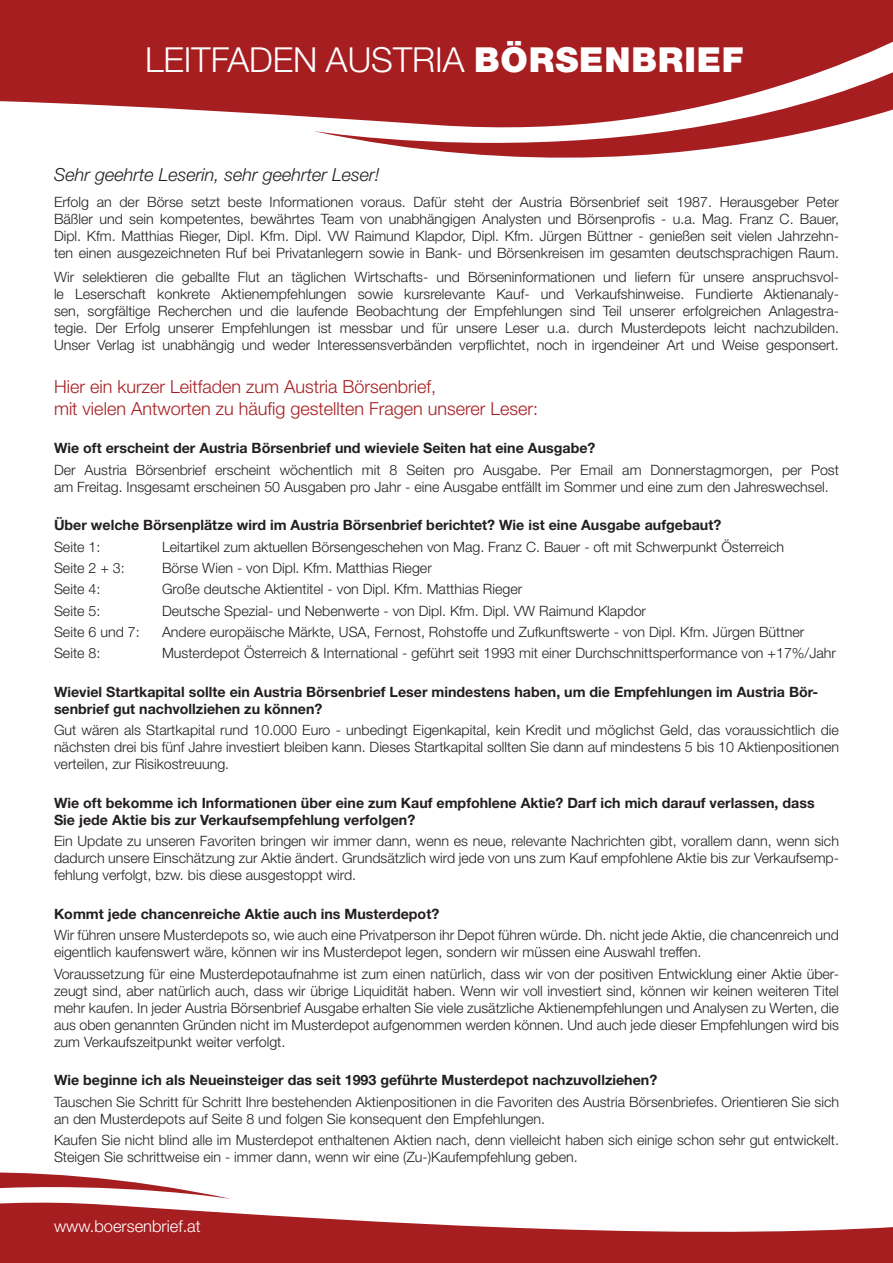
<style>
.page{position:relative;width:893px;height:1263px;background:#fff}
.page>*{position:absolute;margin:0;border:0;box-sizing:border-box;transform-origin:0 0}
.t1{font:300 34.5px "Helvetica Neue LT Std";color:#fff}
.t2{font:300 18px/21.6px "Helvetica Neue LT Std";color:#a71e21}
.t3{font:italic 300 18px "Helvetica Neue LT Std";color:#231f20}
.t4{font:300 16.5px "Helvetica Neue LT Std";color:#fff}
.t5{font:300 14.25px/17.1px "Helvetica Neue LT Std";color:#231f20;text-align:justify}
.t6{font:700 14.25px/17.1px "Helvetica Neue LT Std";color:#231f20}
.s1{font-weight:900}
</style>
<div class="page">
<svg style="left:0;top:0;width:312px;height:117px;background:#ad2e31"></svg>
<svg style="left:312px;top:0;width:581px;height:158px;fill:#a71e21"></svg>
<svg style="left:232px;top:1213px;width:661px;height:50px;fill:#a71e21"></svg>
<svg style="left:0;top:1172px;width:232px;height:91px"></svg>
<p class="t1" style="left:145px;top:39px;width:600px">LEITFADEN AUSTRIA <span class="s1">BÖRSENBRIEF</span></p>
<p class="t3" style="left:54px;top:164px;width:327px">Sehr geehrte Leserin, sehr geehrter Leser!</p>
<p class="t5" style="left:54px;top:193px;width:786px">Erfolg an der Börse setzt beste Informationen voraus. Dafür steht der Austria Börsenbrief seit 1987. Herausgeber Peter Bäßler und sein kompetentes, bewährtes Team von unabhängigen Analysten und Börsenprofis - u.a. Mag. Franz C. Bauer, Dipl. Kfm. Matthias Rieger, Dipl. Kfm. Dipl. VW Raimund Klapdor, Dipl. Kfm. Jürgen Büttner - genießen seit vielen Jahrzehn&shy;ten einen ausgezeichneten Ruf bei Privatanlegern sowie in Bank- und Börsenkreisen im gesamten deutschsprachigen Raum.</p>
<p class="t5" style="left:54px;top:268px;width:786px">Wir selektieren die geballte Flut an täglichen Wirtschafts- und Börseninformationen und liefern für unsere anspruchsvol&shy;le Leserschaft konkrete Aktienempfehlungen sowie kursrelevante Kauf- und Verkaufshinweise. Fundierte Aktienanaly&shy;sen, sorgfältige Recherchen und die laufende Beobachtung der Empfehlungen sind Teil unserer erfolgreichen Anlagestra&shy;tegie. Der Erfolg unserer Empfehlungen ist messbar und für unsere Leser u.a. durch Musterdepots leicht nachzubilden.<br>Unser Verlag ist unabhängig und weder Interessensverbänden verpflichtet, noch in irgendeiner Art und Weise gesponsert.</p>
<p class="t2" style="left:54px;top:376px;width:486px">Hier ein kurzer Leitfaden zum Austria Börsenbrief,<br>mit vielen Antworten zu häufig gestellten Fragen unserer Leser:</p>
<p class="t6" style="left:54px;top:439px;width:543px">Wie oft erscheint der Austria Börsenbrief und wieviele Seiten hat eine Ausgabe?</p>
<p class="t5" style="left:54px;top:461px;width:786px">Der Austria Börsenbrief erscheint wöchentlich mit 8 Seiten pro Ausgabe. Per Email am Donnerstagmorgen, per Post am Freitag. Insgesamt erscheinen 50 Ausgaben pro Jahr - eine Ausgabe entfällt im Sommer und eine zum den Jahreswechsel.</p>
<p class="t6" style="left:54px;top:516px;width:669px">Über welche Börsenplätze wird im Austria Börsenbrief berichtet? Wie ist eine Ausgabe aufgebaut?</p>
<p class="t5" style="left:54px;top:538px;width:48px">Seite 1:</p>
<p class="t5" style="left:162px;top:538px;width:624px">Leitartikel zum aktuellen Börsengeschehen von Mag. Franz C. Bauer - oft mit Schwerpunkt Österreich</p>
<p class="t5" style="left:54px;top:559px;width:72px">Seite 2 + 3:</p>
<p class="t5" style="left:162px;top:559px;width:271px">Börse Wien - von Dipl. Kfm. Matthias Rieger</p>
<p class="t5" style="left:54px;top:580px;width:48px">Seite 4:</p>
<p class="t5" style="left:162px;top:580px;width:362px">Große deutsche Aktientitel - von Dipl. Kfm. Matthias Rieger</p>
<p class="t5" style="left:54px;top:602px;width:48px">Seite 5:</p>
<p class="t5" style="left:162px;top:602px;width:486px">Deutsche Spezial- und Nebenwerte - von Dipl. Kfm. Dipl. VW Raimund Klapdor</p>
<p class="t5" style="left:54px;top:623px;width:87px">Seite 6 und 7:</p>
<p class="t5" style="left:162px;top:623px;width:644px">Andere europäische Märkte, USA, Fernost, Rohstoffe und Zufkunftswerte - von Dipl. Kfm. Jürgen Büttner</p>
<p class="t5" style="left:54px;top:644px;width:48px">Seite 8:</p>
<p class="t5" style="left:162px;top:644px;width:675px">Musterdepot Österreich &amp; International - geführt seit 1993 mit einer Durchschnittsperformance von +17%/Jahr</p>
<p class="t6" style="left:54px;top:683px;width:766px">Wieviel Startkapital sollte ein Austria Börsenbrief Leser mindestens haben, um die Empfehlungen im Austria Bör&shy;senbrief gut nachvollziehen zu können?</p>
<p class="t5" style="left:54px;top:721px;width:786px">Gut wären als Startkapital rund 10.000 Euro - unbedingt Eigenkapital, kein Kredit und möglichst Geld, das voraussichtlich die nächsten drei bis fünf Jahre investiert bleiben kann. Dieses Startkapital sollten Sie dann auf mindestens 5 bis 10 Aktienpositionen verteilen, zur Risikostreuung.</p>
<p class="t6" style="left:54px;top:794px;width:762px">Wie oft bekomme ich Informationen über eine zum Kauf empfohlene Aktie? Darf ich mich darauf verlassen, dass<br>Sie jede Aktie bis zur Verkaufsempfehlung verfolgen?</p>
<p class="t5" style="left:54px;top:832px;width:786px">Ein Update zu unseren Favoriten bringen wir immer dann, wenn es neue, relevante Nachrichten gibt, vorallem dann, wenn sich dadurch unsere Einschätzung zur Aktie ändert. Grundsätzlich wird jede von uns zum Kauf empfohlene Aktie bis zur Verkaufsemp&shy;fehlung verfolgt, bzw. bis diese ausgestoppt wird.</p>
<p class="t6" style="left:54px;top:905px;width:387px">Kommt jede chancenreiche Aktie auch ins Musterdepot?</p>
<p class="t5" style="left:54px;top:926px;width:786px">Wir führen unsere Musterdepots so, wie auch eine Privatperson ihr Depot führen würde. Dh. nicht jede Aktie, die chancenreich und eigentlich kaufenswert wäre, können wir ins Musterdepot legen, sondern wir müssen eine Auswahl treffen.</p>
<p class="t5" style="left:54px;top:965px;width:786px">Voraussetzung für eine Musterdepotaufnahme ist zum einen natürlich, dass wir von der positiven Entwicklung einer Aktie über&shy;zeugt sind, aber natürlich auch, dass wir übrige Liquidität haben. Wenn wir voll investiert sind, können wir keinen weiteren Titel mehr kaufen. In jeder Austria Börsenbrief Ausgabe erhalten Sie viele zusätzliche Aktienempfehlungen und Analysen zu Werten, die aus oben genannten Gründen nicht im Musterdepot aufgenommen werden können. Und auch jede dieser Empfehlungen wird bis zum Verkaufszeitpunkt weiter verfolgt.</p>
<p class="t6" style="left:54px;top:1071px;width:605px">Wie beginne ich als Neueinsteiger das seit 1993 geführte Musterdepot nachzuvollziehen?</p>
<p class="t5" style="left:54px;top:1093px;width:786px">Tauschen Sie Schritt für Schritt Ihre bestehenden Aktienpositionen in die Favoriten des Austria Börsenbriefes. Orientieren Sie sich an den Musterdepots auf Seite 8 und folgen Sie konsequent den Empfehlungen.</p>
<p class="t5" style="left:54px;top:1131px;width:787px">Kaufen Sie nicht blind alle im Musterdepot enthaltenen Aktien nach, denn vielleicht haben sich einige schon sehr gut entwickelt.<br>Steigen Sie schrittweise ein - immer dann, wenn wir eine (Zu-)Kaufempfehlung geben.</p>
<p class="t4" style="left:54px;top:1216px;width:148px">www.boersenbrief.at</p>
</div>
